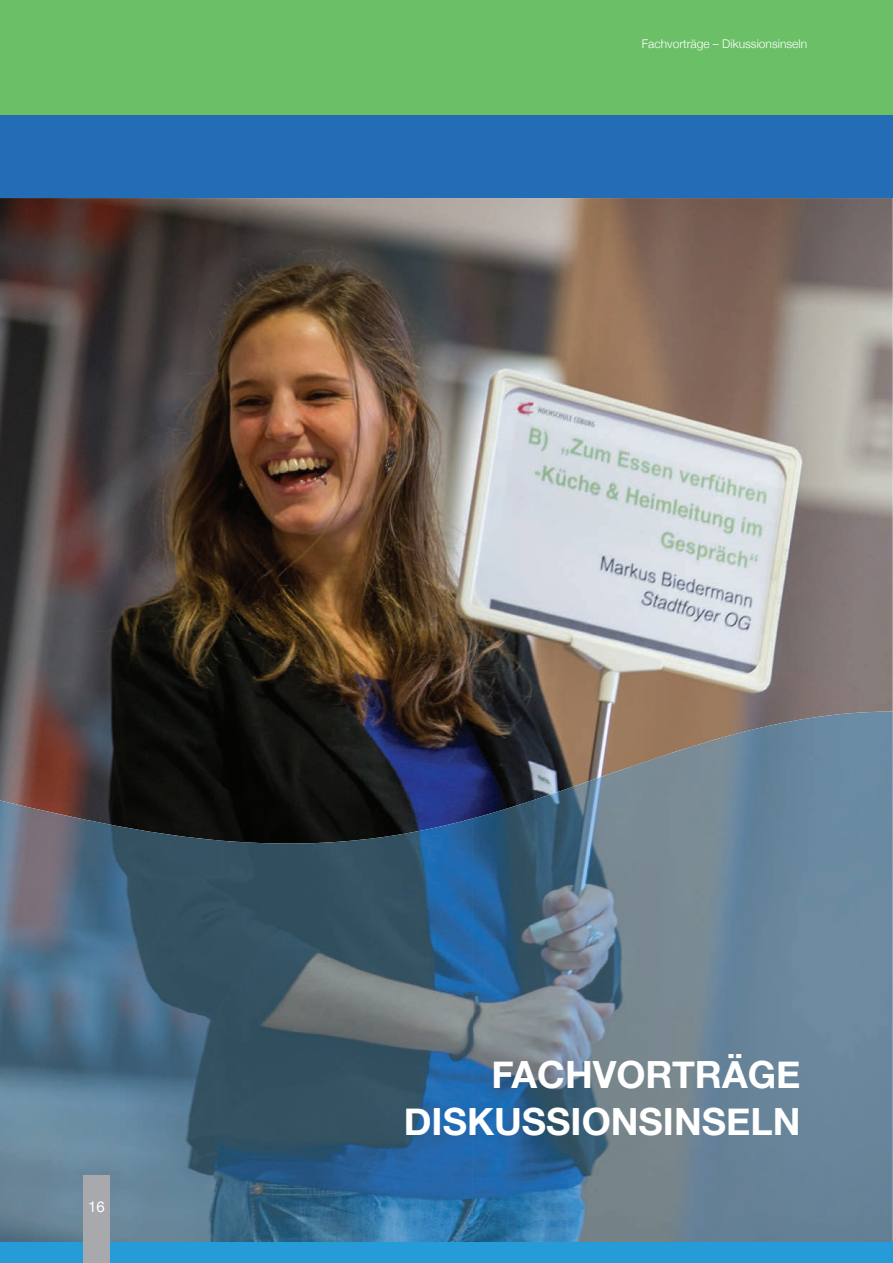
<style>
.page{position:relative;width:893px;height:1263px;background:#fff}
.page>*{position:absolute;margin:0;border:0;box-sizing:border-box;transform-origin:0 0}
.t1{font:700 37.5px/46.5px "Helvetica Neue";color:#fff;text-align:right}
.t2{font:15px "Helvetica Neue";color:#fff}
.t3{font:300 12px "Helvetica Neue";color:#fff}
</style>
<div class="page">
<div style="left:0;top:83px;width:893px;height:115px;background:#226db6"></div>
<div style="left:0;top:0;width:893px;height:115px;background:#6bc067"></div>
<img style="left:0;top:198px;width:893px;height:620px">
<img style="left:630px;top:711px;width:263px;height:531px">
<img style="left:0;top:800px;width:52px;height:442px">
<img style="left:472px;top:767px;width:159px;height:475px">
<img style="left:52px;top:812px;width:368px;height:430px">
<img style="left:420px;top:818px;width:53px;height:424px">
<div style="left:0;top:1242px;width:893px;height:21px;background:#259bd7"></div>
<div style="left:83px;top:1174px;width:26px;height:89px;background:#a8a9ad"></div>
<p class="t3" style="left:642px;top:34px;width:167px">Fachvorträge – Dikussionsinseln</p>
<p class="t2" style="left:88px;top:1196px;width:18px">16</p>
<p class="t2" style="left:98px;top:1196px;width:10px">4</p>
<p class="t1" style="left:404px;top:1053px;width:398px">FACHVORTRÄGE<br>DISKUSSIONSINSELN</p>
</div>
